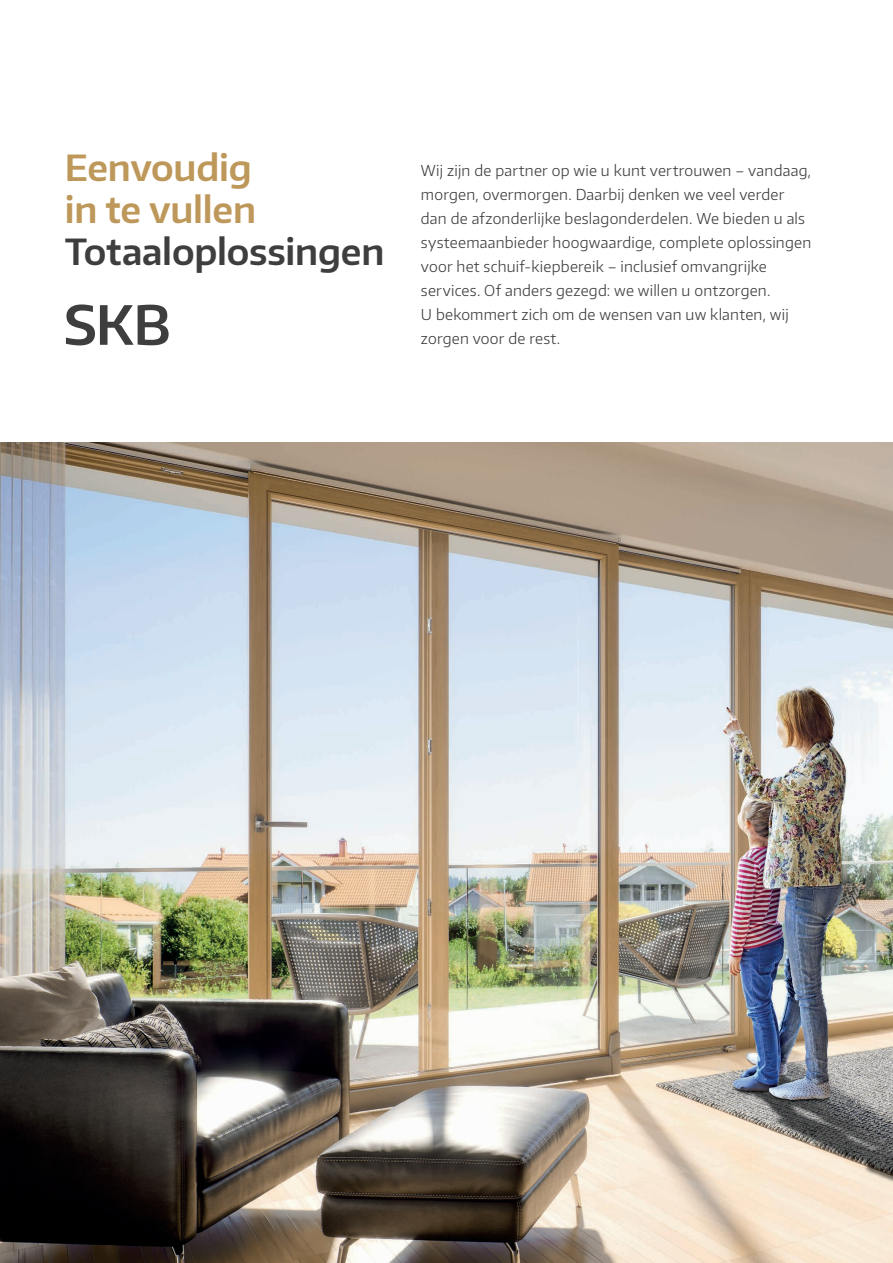
<style>
.page{position:relative;width:893px;height:1263px;background:#fff}
.page>*{position:absolute;margin:0;border:0;box-sizing:border-box;transform-origin:0 0}
.Headline_U2{font:600 53.55px "Encode Sans Normal";color:#3e3e3f}
.Headline{font:600 36px "Encode Sans Normal";letter-spacing:-.01em;color:#be985a}
.Headline-2{font:600 36px "Encode Sans Normal";letter-spacing:-.005em;color:#3e3e3f}
.Copy{font:300 15px/24px "Encode Sans Normal";letter-spacing:.015em;color:#3e3e3f}
.t1{font:600 12px "Encode Sans Normal";color:#fff}
</style>
<div class="page">
<img style="left:0;top:442px;width:893px;height:821px">
<p class="Headline" style="left:65px;top:144px;width:188px">Eenvoudig</p>
<p class="Headline" style="left:65px;top:186px;width:193px">in te vullen</p>
<p class="Headline-2" style="left:65px;top:228px;width:321px">Totaaloplossingen</p>
<p class="Headline_U2" style="left:64px;top:290px;width:108px">SKB</p>
<p class="Copy" style="left:421px;top:158px;width:392px">Wij zijn de partner op wie u kunt vertrouwen – vandaag, morgen, overmorgen. Daarbij denken we veel verder dan de afzonderlijke beslagonderdelen. We bieden u als systeemaanbieder hoogwaardige, complete oplossingen voor het schuif-kiepbereik – inclusief omvangrijke services. Of anders gezegd: we willen u ontzorgen.<br>U bekommert zich om de wensen van uw klanten, wij</p>
<p class="Copy" style="left:421px;top:326px;width:141px">zorgen voor de rest.</p>
<p class="t1" style="left:562px;top:959px;width:9px">2</p>
</div>
